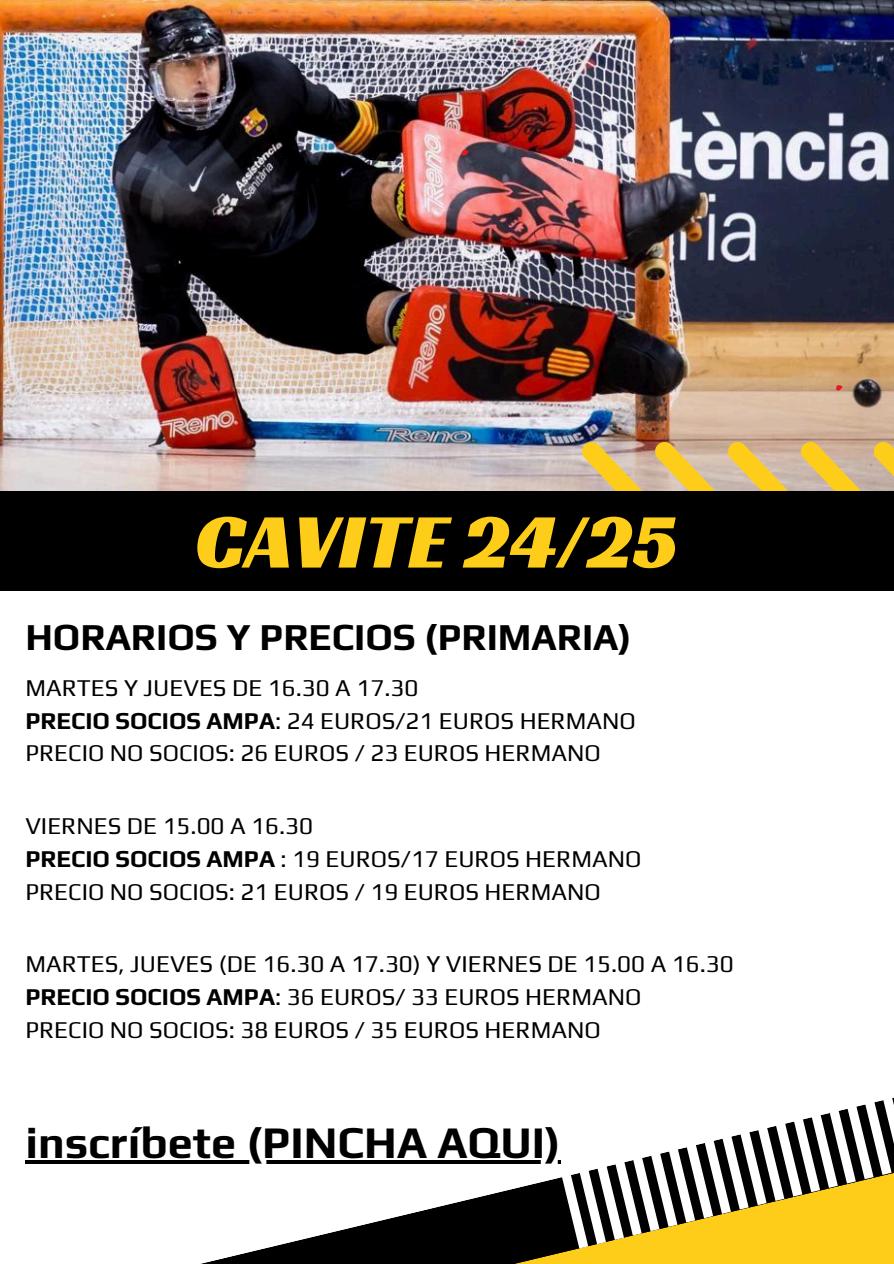
<style>
.page{position:relative;width:894px;height:1264px;background:#fff}
.page>*{position:absolute;margin:0;border:0;box-sizing:border-box;transform-origin:0 0}
.t1{font:78.9px "Racing Sans One";color:#fecd1a}
.t2{font:700 44.85px "Play";color:#000}
.t3{font:700 37.8px "Play";color:#000}
.t4{font:24px "Play";color:#000}
.s1{font-weight:700}
</style>
<div class="page">
<img style="left:0;top:0;width:893px;height:491px">
<svg style="left:167px;top:1163px;width:308px;height:100px"></svg>
<svg style="left:581px;top:441px;width:312px;height:50px;background:#daba78"></svg>
<svg style="left:475px;top:1098px;width:418px;height:165px"></svg>
<div style="left:0;top:491px;width:893px;height:99px;background:#000"></div>
<svg style="left:25px;top:1160px;width:221px;height:3px"></svg>
<svg style="left:246px;top:1159px;width:314px;height:4px"></svg>
<svg style="left:835px;top:385px;width:7px;height:5px"></svg>
<svg style="left:462px;top:150px;width:6px;height:5px"></svg>
<p class="t1" style="left:195px;top:490px;width:484px">CAVITE 24/25</p>
<p class="t3" style="left:25px;top:614px;width:607px">HORARIOS Y PRECIOS (PRIMARIA)</p>
<p class="t4" style="left:25px;top:673px;width:394px">MARTES Y JUEVES DE 16.30 A 17.30</p>
<p class="t4" style="left:25px;top:706px;width:611px"><span class="s1">PRECIO SOCIOS AMPA</span>: 24 EUROS/21 EUROS HERMANO</p>
<p class="t4" style="left:25px;top:739px;width:576px">PRECIO NO SOCIOS: 26 EUROS / 23 EUROS HERMANO</p>
<p class="t4" style="left:25px;top:811px;width:289px">VIERNES DE 15.00 A 16.30</p>
<p class="t4" style="left:25px;top:844px;width:617px"><span class="s1">PRECIO SOCIOS AMPA</span> : 19 EUROS/17 EUROS HERMANO</p>
<p class="t4" style="left:25px;top:877px;width:576px">PRECIO NO SOCIOS: 21 EUROS / 19 EUROS HERMANO</p>
<p class="t4" style="left:25px;top:949px;width:709px">MARTES, JUEVES (DE 16.30 A 17.30) Y VIERNES DE 15.00 A 16.30</p>
<p class="t4" style="left:25px;top:982px;width:617px"><span class="s1">PRECIO SOCIOS AMPA</span>: 36 EUROS/ 33 EUROS HERMANO</p>
<p class="t4" style="left:25px;top:1015px;width:576px">PRECIO NO SOCIOS: 38 EUROS / 35 EUROS HERMANO</p>
<h1 class="t2" style="left:25px;top:1115px;width:537px">inscríbete (PINCHA AQUI)</h1>
</div>
